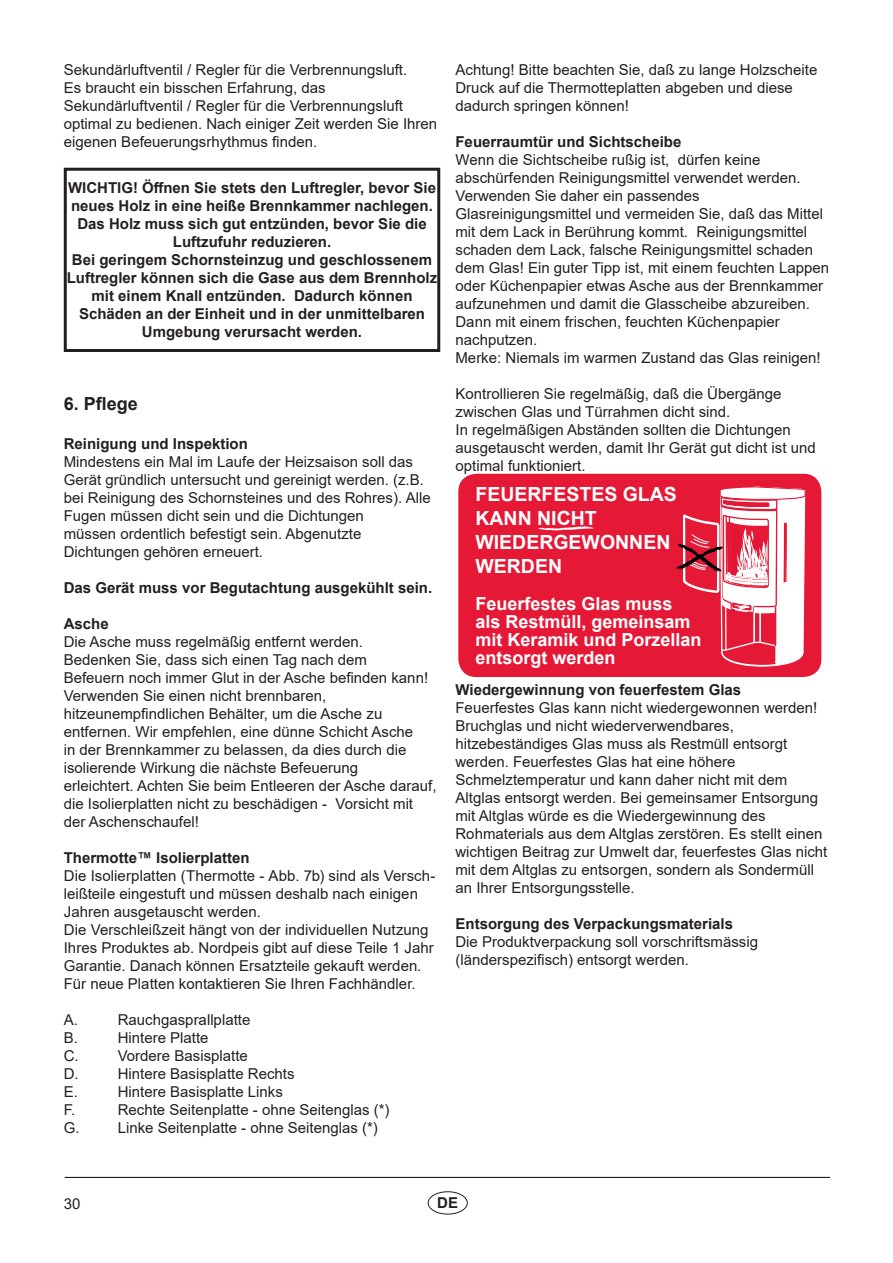
<style>
.page{position:relative;width:893px;height:1263px;background:#fff}
.page>*{position:absolute;margin:0;border:0;box-sizing:border-box;transform-origin:0 0}
.t1{font:700 19.5px/24px "Arial";color:#fff}
.t2{font:700 18px/18px "Arial";color:#fff}
.t3{font:700 18px "Arial";color:#231f20}
.t4{font:15px/18px "Arial";color:#231f20}
.t5{font:700 15px/18px "Arial";color:#231f20;text-align:center}
</style>
<div class="page">
<hr style="left:65px;top:1177px;width:765px;height:1px;background:#231f20">
<div style="left:428px;top:1191px;width:40px;height:23px;border:1px solid #231f20;border-radius:50%"></div>
<div style="left:64px;top:168px;width:376px;height:184px;border:3px solid #231f20"></div>
<div style="left:458px;top:474px;width:363px;height:203px;background:#e51836;border-radius:18px"></div>
<svg style="left:676px;top:486px;width:130px;height:181px"></svg>
<svg style="left:538px;top:526px;width:56px;height:4px"></svg>
<p class="t4" style="left:64px;top:60px;width:375px">Sekundärluftventil / Regler für die Verbrennungsluft.<br>Es braucht ein bisschen Erfahrung, das Sekundärluftventil / Regler für die Verbrennungsluft optimal zu bedienen. Nach einiger Zeit werden Sie Ihren eigenen Befeuerungsrhythmus finden.</p>
<p class="t5" style="left:67px;top:179px;width:372px">WICHTIG! Öffnen Sie stets den Luftregler, bevor Sie neues Holz in eine heiße Brennkammer nachlegen.<br>Das Holz muss sich gut entzünden, bevor Sie die Luftzufuhr reduzieren.<br>Bei geringem Schornsteinzug und geschlossenem Luftregler können sich die Gase aus dem Brennholz mit einem Knall entzünden. Dadurch können Schäden an der Einheit und in der unmittelbaren Umgebung verursacht werden.</p>
<p class="t3" style="left:64px;top:391px;width:76px">6. Pflege</p>
<p class="t5" style="left:64px;top:435px;width:186px">Reinigung und Inspektion</p>
<p class="t4" style="left:64px;top:453px;width:368px">Mindestens ein Mal im Laufe der Heizsaison soll das Gerät gründlich untersucht und gereinigt werden. (z.B. bei Reinigung des Schornsteines und des Rohres). Alle Fugen müssen dicht sein und die Dichtungen<br>müssen ordentlich befestigt sein. Abgenutzte Dichtungen gehören erneuert.</p>
<p class="t5" style="left:64px;top:579px;width:370px">Das Gerät muss vor Begutachtung ausgekühlt sein.</p>
<p class="t5" style="left:64px;top:615px;width:47px">Asche</p>
<p class="t4" style="left:64px;top:633px;width:374px">Die Asche muss regelmäßig entfernt werden.<br>Bedenken Sie, dass sich einen Tag nach dem<br>Befeuern noch immer Glut in der Asche befinden kann!<br>Verwenden Sie einen nicht brennbaren, hitzeunempfindlichen Behälter, um die Asche zu entfernen. Wir empfehlen, eine dünne Schicht Asche<br>in der Brennkammer zu belassen, da dies durch die isolierende Wirkung die nächste Befeuerung<br>erleichtert. Achten Sie beim Entleeren der Asche darauf, die Isolierplatten nicht zu beschädigen - Vorsicht mit der Aschenschaufel!</p>
<p class="t5" style="left:64px;top:849px;width:187px">Thermotte™ Isolierplatten</p>
<p class="t4" style="left:64px;top:867px;width:373px">Die Isolierplatten (Thermotte - Abb. 7b) sind als Versch&shy;leißteile eingestuft und müssen deshalb nach einigen Jahren ausgetauscht werden.<br>Die Verschleißzeit hängt von der individuellen Nutzung Ihres Produktes ab. Nordpeis gibt auf diese Teile 1 Jahr Garantie. Danach können Ersatzteile gekauft werden.<br>Für neue Platten kontaktieren Sie Ihren Fachhändler.</p>
<p class="t4" style="left:64px;top:1011px;width:16px">A.</p>
<p class="t4" style="left:118px;top:1011px;width:134px">Rauchgasprallplatte</p>
<p class="t4" style="left:64px;top:1029px;width:16px">B.</p>
<p class="t4" style="left:118px;top:1029px;width:92px">Hintere Platte</p>
<p class="t4" style="left:64px;top:1047px;width:16px">C.</p>
<p class="t4" style="left:118px;top:1047px;width:132px">Vordere Basisplatte</p>
<p class="t4" style="left:64px;top:1065px;width:16px">D.</p>
<p class="t4" style="left:118px;top:1065px;width:178px">Hintere Basisplatte Rechts</p>
<p class="t4" style="left:64px;top:1083px;width:16px">E.</p>
<p class="t4" style="left:118px;top:1083px;width:167px">Hintere Basisplatte Links</p>
<p class="t4" style="left:64px;top:1101px;width:13px">F.</p>
<p class="t4" style="left:118px;top:1101px;width:273px">Rechte Seitenplatte - ohne Seitenglas (*)</p>
<p class="t4" style="left:64px;top:1119px;width:17px">G.</p>
<p class="t4" style="left:118px;top:1119px;width:262px">Linke Seitenplatte - ohne Seitenglas (*)</p>
<p class="t4" style="left:455px;top:60px;width:363px">Achtung! Bitte beachten Sie, daß zu lange Holzscheite<br>Druck auf die Thermotteplatten abgeben und diese dadurch springen können!</p>
<p class="t5" style="left:455px;top:133px;width:227px">Feuerraumtür und Sichtscheibe</p>
<p class="t4" style="left:455px;top:150px;width:375px">Wenn die Sichtscheibe rußig ist, dürfen keine abschürfenden Reinigungsmittel verwendet werden.<br>Verwenden Sie daher ein passendes Glasreinigungsmittel und vermeiden Sie, daß das Mittel mit dem Lack in Berührung kommt. Reinigungsmittel schaden dem Lack, falsche Reinigungsmittel schaden dem Glas! Ein guter Tipp ist, mit einem feuchten Lappen oder Küchenpapier etwas Asche aus der Brennkammer aufzunehmen und damit die Glasscheibe abzureiben.<br>Dann mit einem frischen, feuchten Küchenpapier nachputzen.<br>Merke: Niemals im warmen Zustand das Glas reinigen!</p>
<p class="t4" style="left:455px;top:384px;width:362px">Kontrollieren Sie regelmäßig, daß die Übergänge zwischen Glas und Türrahmen dicht sind.<br>In regelmäßigen Abständen sollten die Dichtungen ausgetauscht werden, damit Ihr Gerät gut dicht ist und optimal funktioniert.</p>
<h1 class="t1" style="left:475px;top:483px;width:203px">FEUERFESTES GLAS<br>KANN NICHT<br>WIEDERGEWONNEN<br>WERDEN</h1>
<p class="t2" style="left:475px;top:595px;width:228px">Feuerfestes Glas muss als Restmüll, gemeinsam mit Keramik und Porzellan entsorgt werden</p>
<p class="t5" style="left:455px;top:681px;width:287px">Wiedergewinnung von feuerfestem Glas</p>
<p class="t4" style="left:455px;top:699px;width:373px">Feuerfestes Glas kann nicht wiedergewonnen werden!<br>Bruchglas und nicht wiederverwendbares, hitzebeständiges Glas muss als Restmüll entsorgt werden. Feuerfestes Glas hat eine höhere Schmelztemperatur und kann daher nicht mit dem Altglas entsorgt werden. Bei gemeinsamer Entsorgung mit Altglas würde es die Wiedergewinnung des Rohmaterials aus dem Altglas zerstören. Es stellt einen wichtigen Beitrag zur Umwelt dar, feuerfestes Glas nicht mit dem Altglas zu entsorgen, sondern als Sondermüll an Ihrer Entsorgungsstelle.</p>
<p class="t5" style="left:455px;top:915px;width:279px">Entsorgung des Verpackungsmaterials</p>
<p class="t4" style="left:455px;top:933px;width:304px">Die Produktverpackung soll vorschriftsmässig (länderspezifisch) entsorgt werden.</p>
<p class="t4" style="left:64px;top:1195px;width:18px">30</p>
<p class="t5" style="left:437px;top:1194px;width:22px">DE</p>
</div>
